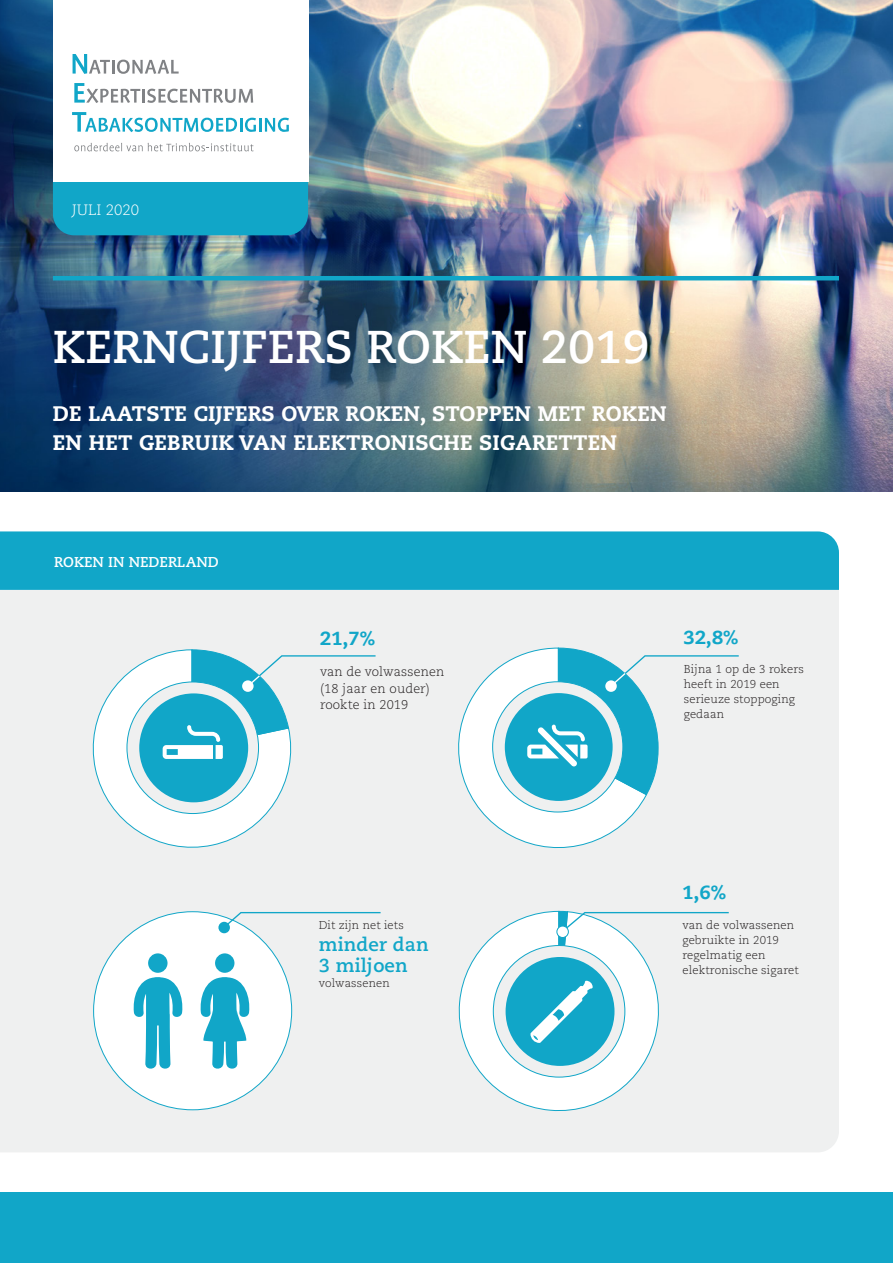
<style>
.page{position:relative;width:893px;height:1263px;background:#fff}
.page>*{position:absolute;margin:0;border:0;box-sizing:border-box;transform-origin:0 0}
._00-Kop{font:700 45.9px "Caecilia LT Pro 75";color:#fff}
._01-Titel_factsheet{font:800 21px/28.5px "Caecilia LT Pro 85";letter-spacing:.01em;color:#fff}
._01-Titel_factsheet-2{font:800 18.9px "Caecilia LT Pro 85";color:#11a6c8}
._04-Uitleg{font:700 18.75px/21.5px "Caecilia LT Pro 75";letter-spacing:.01em;color:#11a6c8}
._01-Titel_factsheet-3{font:800 18.75px "Caecilia LT Pro 85";color:#11a6c8}
.t1{font:300 15px "Caecilia LT Pro 45";color:#fff}
._06-Opsomming_bullit{font:700 14.25px "Caecilia LT Pro 75";color:#fff}
._04-Uitleg-2{font:300 12.75px/16.5px "Caecilia LT Pro 45";letter-spacing:.01em;color:#231f20}
._04-Brood_tekst{font:300 11.55px/14.9px "Caecilia LT Pro 45";letter-spacing:.01em;color:#231f20}
._04-Uitleg-3{font:300 11.4px "Caecilia LT Pro 45";letter-spacing:.01em;color:#231f20}
</style>
<div class="page">
<div style="left:0;top:1193px;width:893px;height:70px;background:#11a6c8"></div>
<img style="left:0;top:0;width:893px;height:491px">
<div style="left:53px;top:181px;width:255px;height:54px;background:#11a6c8"></div>
<hr style="left:53px;top:276px;width:786px;height:4px;background:#11a6c8">
<div style="left:53px;top:0;width:255px;height:181px;background:#fff"></div>
<svg style="left:73px;top:54px;width:106px;height:20px"></svg>
<svg style="left:74px;top:83px;width:66px;height:20px"></svg>
<hr style="left:142px;top:89px;width:3px;height:14px;background:#808285">
<svg style="left:147px;top:89px;width:106px;height:14px"></svg>
<svg style="left:72px;top:112px;width:217px;height:20px"></svg>
<svg style="left:74px;top:143px;width:180px;height:8px"></svg>
<div style="left:0;top:590px;width:839px;height:562px;background:#eff0f0"></div>
<div style="left:0;top:531px;width:839px;height:59px;background:#11a6c8"></div>
<div style="left:94px;top:912px;width:198px;height:198px;background:#fff;border-radius:50%"></div>
<div style="left:148px;top:953px;width:20px;height:20px;background:#11a6c8;border-radius:50%"></div>
<svg style="left:134px;top:977px;width:49px;height:92px"></svg>
<div style="left:215px;top:953px;width:19px;height:20px;background:#11a6c8;border-radius:50%"></div>
<svg style="left:201px;top:977px;width:49px;height:92px"></svg>
<svg style="left:220px;top:911px;width:162px;height:20px"></svg>
<div style="left:218px;top:922px;width:12px;height:11px;background:#11a6c8;border-radius:50%"></div>
<svg style="left:84px;top:649px;width:293px;height:207px"></svg>
<svg style="left:444px;top:647px;width:296px;height:215px"></svg>
<div style="left:605px;top:680px;width:12px;height:12px;background:#fff;border-radius:50%"></div>
<svg style="left:455px;top:911px;width:275px;height:204px"></svg>
<p class="t1" style="left:72px;top:200px;width:69px">JULI 2020</p>
<p class="_00-Kop" style="left:53px;top:315px;width:598px">KERNCIJFERS ROKEN 2019</p>
<p class="_01-Titel_factsheet" style="left:53px;top:399px;width:615px">DE LAATSTE CIJFERS OVER ROKEN, STOPPEN MET ROKEN<br>EN HET GEBRUIK VAN ELEKTRONISCHE SIGARETTEN</p>
<p class="_06-Opsomming_bullit" style="left:54px;top:552px;width:166px">ROKEN IN NEDERLAND</p>
<p class="_01-Titel_factsheet-2" style="left:320px;top:625px;width:57px">21,7%</p>
<p class="_04-Uitleg-2" style="left:320px;top:663px;width:126px">van de volwassenen</p>
<p class="_04-Uitleg-2" style="left:320px;top:680px;width:111px">(18 jaar en ouder) rookte in 2019</p>
<p class="_01-Titel_factsheet-3" style="left:684px;top:624px;width:56px">32,8%</p>
<p class="_04-Brood_tekst" style="left:684px;top:661px;width:122px">Bijna 1 op de 3 rokers heeft in 2019 een serieuze stoppoging</p>
<p class="_04-Brood_tekst" style="left:684px;top:706px;width:42px">gedaan</p>
<p class="_04-Uitleg-3" style="left:319px;top:918px;width:86px">Dit zijn net iets</p>
<p class="_04-Uitleg" style="left:319px;top:933px;width:111px">minder dan<br>3 miljoen</p>
<p class="_04-Uitleg-3" style="left:319px;top:975px;width:72px">volwassenen</p>
<p class="_01-Titel_factsheet-2" style="left:682px;top:879px;width:45px">1,6%</p>
<p class="_04-Brood_tekst" style="left:682px;top:917px;width:113px">van de volwassenen gebruikte in 2019</p>
<p class="_04-Brood_tekst" style="left:682px;top:947px;width:118px">regelmatig een elektronische sigaret</p>
</div>
